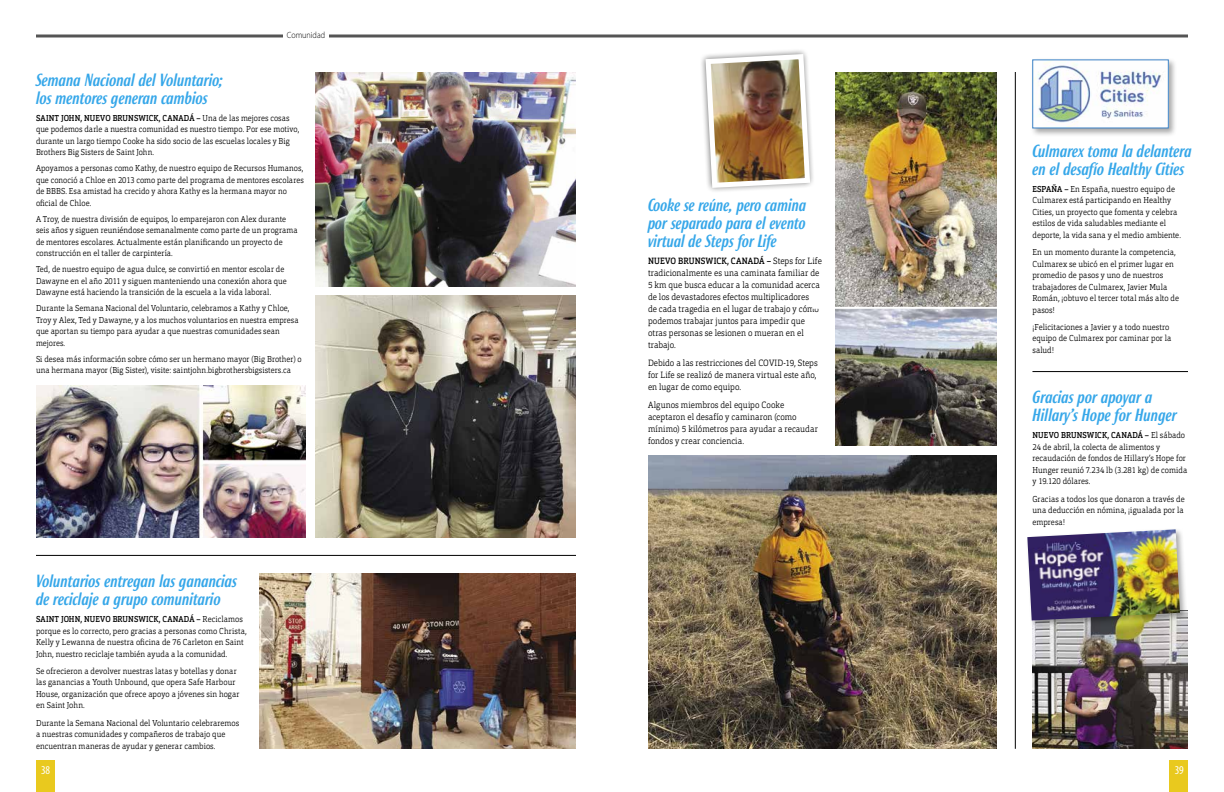
<style>
.page{position:relative;width:1224px;height:792px;background:#fff}
.page>*{position:absolute;margin:0;border:0;box-sizing:border-box;transform-origin:0 0}
.t1{font:italic 500 17px/18px "Roxy";letter-spacing:-.01em;color:#36a7e9}
.t2{font:condensed 12px "Myriad Pro";color:#fff}
.t3{font:300 9px/12px "Orgon Slab";letter-spacing:.005em;color:#000;scale:.9 1}
.t4{font:300 9px "Myriad Pro";color:#000;scale:.9 1}
.t5{font:300 8.5px/11.5px "Orgon Slab";letter-spacing:.005em;color:#000;scale:.9 1}
.t6{font:300 8.5px/11.5px "Orgon Slab";letter-spacing:.005em;color:#000;scale:.89 1}
.s1{font-weight:500}
</style>
<div class="page">
<img style="left:36px;top:386px;width:270px;height:151px">
<img style="left:315px;top:296px;width:261px;height:241px">
<img style="left:315px;top:72px;width:261px;height:215px">
<img style="left:259px;top:573px;width:317px;height:176px">
<div style="left:1030px;top:57px;width:147px;height:80px;background:#000;opacity:.35"></div>
<img style="left:1034px;top:62px;width:133px;height:64px">
<div style="left:1032px;top:60px;width:137px;height:68px;border:1px solid #3a81c5"></div>
<img style="left:701px;top:50px;width:112px;height:141px">
<img style="left:648px;top:456px;width:348px;height:293px">
<img style="left:835px;top:72px;width:161px;height:374px">
<img style="left:1032px;top:629px;width:156px;height:120px">
<div style="left:1025px;top:527px;width:163px;height:102px;background:#000;opacity:.35"></div>
<img style="left:1027px;top:529px;width:153px;height:91px">
<div style="left:1169px;top:761px;width:19px;height:31px;background:#e9c91e"></div>
<div style="left:36px;top:761px;width:19px;height:31px;background:#e9c91e"></div>
<hr style="left:36px;top:35px;width:1152px;height:1px;background:#000">
<hr style="left:36px;top:37px;width:1152px;height:1px;background:#000">
<div style="left:283px;top:32px;width:46px;height:14px;background:#fff"></div>
<hr style="left:812px;top:307px;width:196px;height:2px;background:#fff">
<hr style="left:1032px;top:371px;width:156px;height:1px;background:#000">
<hr style="left:1015px;top:72px;width:1px;height:677px;background:#000">
<hr style="left:36px;top:555px;width:540px;height:1px;background:#000">
<p class="t4" style="left:287px;top:30px;width:44px">Comunidad</p>
<h1 class="t1" style="left:36px;top:71px;width:188px">Semana Nacional del Voluntario; los mentores generan cambios</h1>
<p class="t6" style="left:36px;top:112px;width:297px"><span class="s1">SAINT JOHN, NUEVO BRUNSWICK, CANADÁ –</span> Una de las mejores cosas que podemos darle a nuestra comunidad es nuestro tiempo. Por ese motivo, durante un largo tiempo Cooke ha sido socio de las escuelas locales y Big Brothers Big Sisters de Saint John.</p>
<p class="t6" style="left:36px;top:163px;width:302px">Apoyamos a personas como Kathy, de nuestro equipo de Recursos Humanos, que conoció a Chloe en 2013 como parte del programa de mentores escolares de BBBS. Esa amistad ha crecido y ahora Kathy es la hermana mayor no oficial de Chloe.</p>
<p class="t6" style="left:36px;top:213px;width:296px">A Troy, de nuestra división de equipos, lo emparejaron con Alex durante seis años y siguen reuniéndose semanalmente como parte de un programa de mentores escolares. Actualmente están planificando un proyecto de construcción en el taller de carpintería.</p>
<p class="t6" style="left:36px;top:264px;width:283px">Ted, de nuestro equipo de agua dulce, se convirtió en mentor escolar de<br>Dawayne en el año 2011 y siguen manteniendo una conexión ahora que<br>Dawayne está haciendo la transición de la escuela a la vida laboral.</p>
<p class="t6" style="left:36px;top:303px;width:297px">Durante la Semana Nacional del Voluntario, celebramos a Kathy y Chloe, Troy y Alex, Ted y Dawayne, y a los muchos voluntarios en nuestra empresa que aportan su tiempo para ayudar a que nuestras comunidades sean mejores.</p>
<p class="t6" style="left:36px;top:353px;width:300px">Si desea más información sobre cómo ser un hermano mayor (Big Brother) o una hermana mayor (Big Sister), visite: saintjohn.bigbrothersbigsisters.ca</p>
<h1 class="t1" style="left:36px;top:572px;width:203px">Voluntarios entregan las ganancias de reciclaje a grupo comunitario</h1>
<p class="t5" style="left:36px;top:613px;width:236px"><span class="s1">SAINT JOHN, NUEVO BRUNSWICK, CANADÁ –</span> Reciclamos porque es lo correcto, pero gracias a personas como Christa, Kelly y Lewanna de nuestra oficina de 76 Carleton en Saint John, nuestro reciclaje también ayuda a la comunidad.</p>
<p class="t5" style="left:36px;top:665px;width:228px">Se ofrecieron a devolver nuestras latas y botellas y donar las ganancias a Youth Unbound, que opera Safe Harbour House, organización que ofrece apoyo a jóvenes sin hogar en Saint John.</p>
<p class="t5" style="left:36px;top:717px;width:227px">Durante la Semana Nacional del Voluntario celebraremos a nuestras comunidades y compañeros de trabajo que encuentran maneras de ayudar y generar cambios.</p>
<h1 class="t1" style="left:1032px;top:141px;width:161px">Culmarex toma la delantera en el desafío Healthy Cities</h1>
<p class="t5" style="left:1032px;top:183px;width:166px"><span class="s1">ESPAÑA –</span> En España, nuestro equipo de Culmarex está participando en Healthy Cities, un proyecto que fomenta y celebra estilos de vida saludables mediante el deporte, la vida sana y el medio ambiente.</p>
<p class="t5" style="left:1032px;top:246px;width:164px">En un momento durante la competencia,<br>Culmarex se ubicó en el primer lugar en promedio de pasos y uno de nuestros trabajadores de Culmarex, Javier Mula<br>Román, ¡obtuvo el tercer total más alto de pasos!</p>
<p class="t5" style="left:1032px;top:321px;width:156px">¡Felicitaciones a Javier y a todo nuestro equipo de Culmarex por caminar por la salud!</p>
<h1 class="t1" style="left:648px;top:196px;width:160px;text-align:justify">Cooke se reúne, pero camina por separado para el evento virtual de Steps for Life</h1>
<p class="t3" style="left:648px;top:255px;width:195px"><span class="s1">NUEVO BRUNSWICK, CANADÁ –</span> Steps for Life tradicionalmente es una caminata familiar de 5 km que busca educar a la comunidad acerca de los devastadores efectos multiplicadores<br>de cada tragedia en el lugar de trabajo y cómo podemos trabajar juntos para impedir que otras personas se lesionen o mueran en el trabajo.</p>
<p class="t3" style="left:648px;top:357px;width:190px">Debido a las restricciones del COVID-19, Steps for Life se realizó de manera virtual este año, en lugar de como equipo.</p>
<p class="t3" style="left:648px;top:399px;width:190px">Algunos miembros del equipo Cooke aceptaron el desafío y caminaron (como mínimo) 5 kilómetros para ayudar a recaudar fondos y crear conciencia.</p>
<h1 class="t1" style="left:1032px;top:388px;width:146px">Gracias por apoyar a<br>Hillary’s Hope for Hunger</h1>
<p class="t5" style="left:1032px;top:430px;width:174px"><span class="s1">NUEVO BRUNSWICK, CANADÁ –</span> El sábado 24 de abril, la colecta de alimentos y recaudación de fondos de Hillary’s Hope for Hunger reunió 7.234 lb (3.281 kg) de comida y 19.120 dólares.</p>
<p class="t5" style="left:1032px;top:493px;width:171px;text-align:justify">Gracias a todos los que donaron a través de una deducción en nómina, ¡igualada por la empresa!</p>
<h2 class="t2" style="left:41px;top:763px;width:11px">38</h2>
<h2 class="t2" style="left:1175px;top:763px;width:10px">39</h2>
</div>
